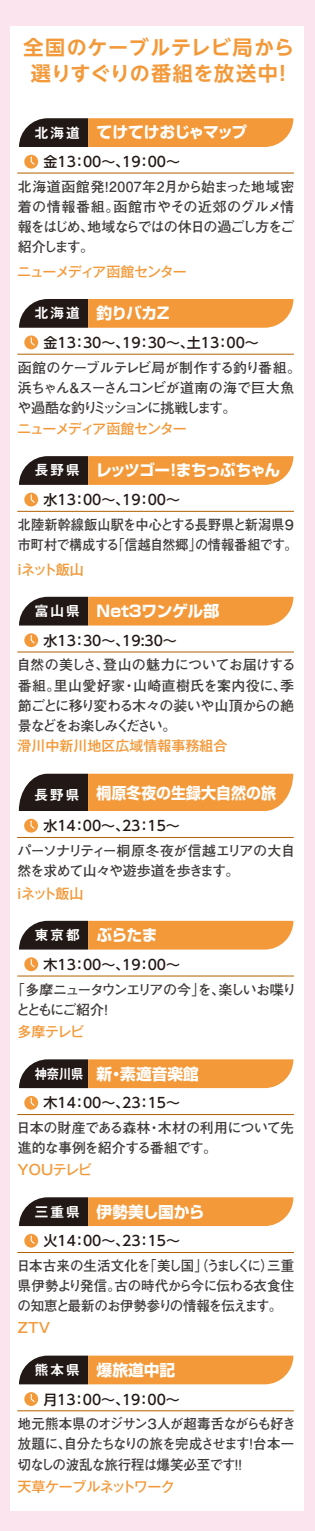
<style>
.page{position:relative;width:315px;height:1531px;background:#fbe4ee}
.page>*{position:absolute;margin:0;border:0;box-sizing:border-box;transform-origin:0 0}
.t1{font:700 20.12px/26.2px "UD Shin Go NT Pro De";letter-spacing:.03em;color:#f39939;text-align:center}
.t2{font:700 15.75px "Shin Go Pro";color:#fff}
.t3{font:700 15.75px "Shin Go Pro";letter-spacing:-.075em;color:#fff}
.t4{font:700 15.75px "Shin Go Pro";color:#fff;scale:.95 1}
.t5{font:700 15.75px "Shin Go Pro";letter-spacing:-.055em;color:#fff}
.t6{font:700 14px/20.1px "Futo Go B101 Pro";letter-spacing:-.05em;color:#3e3a39}
.t7{font:500 14px "UD Shin Go NT Pro";color:#221815}
.t8{font:700 14px/20.1px "Futo Go B101 Pro";letter-spacing:-.05em;color:#3e3a39;text-align:justify;scale:.96 1}
.t9{font:700 14px/20.1px "Futo Go B101 Pro";color:#3e3a39;scale:.94 1}
.t10{font:500 14px "Gothic MB101 Pro";letter-spacing:-.04em;color:#f39939}
.t11{font:700 14px/20.1px "Futo Go B101 Pro";letter-spacing:-.12em;color:#3e3a39}
.t12{font:500 14px "Gothic MB101 Pro";letter-spacing:-.08em;color:#f39939}
.t13{font:500 14px "Gothic MB101 Pro";color:#f39939}
.s1{font-family:"Gothic MB101 Pro De";font-size:13.47px}
</style>
<div class="page">
<div style="left:10px;top:26px;width:294px;height:1485px;background:#fff"></div>
<svg style="left:19px;top:118px;width:274px;height:29px;background:#c4813b"></svg>
<svg style="left:24px;top:155px;width:14px;height:14px"></svg>
<svg style="left:31px;top:157px;width:4px;height:8px"></svg>
<hr style="left:17px;top:173px;width:277px;height:1px;background:#b26100">
<svg style="left:19px;top:299px;width:274px;height:29px;background:#c4813b"></svg>
<svg style="left:24px;top:335px;width:14px;height:14px"></svg>
<svg style="left:31px;top:337px;width:4px;height:9px"></svg>
<hr style="left:17px;top:354px;width:277px;height:1px;background:#b26100">
<svg style="left:19px;top:597px;width:274px;height:28px;background:#c37f39"></svg>
<div style="left:24px;top:633px;width:14px;height:14px;background:#f39939;border-radius:50%"></div>
<svg style="left:31px;top:635px;width:4px;height:8px"></svg>
<hr style="left:17px;top:652px;width:277px;height:1px;background:#b26100">
<svg style="left:19px;top:921px;width:274px;height:28px;background:#c37f39"></svg>
<div style="left:24px;top:957px;width:14px;height:14px;background:#f39939;border-radius:50%"></div>
<svg style="left:31px;top:959px;width:4px;height:8px"></svg>
<hr style="left:17px;top:976px;width:277px;height:1px;background:#b26100">
<svg style="left:19px;top:1059px;width:274px;height:29px;background:#c4813b"></svg>
<div style="left:24px;top:1096px;width:14px;height:14px;background:#f39939;border-radius:50%"></div>
<svg style="left:31px;top:1098px;width:4px;height:8px"></svg>
<hr style="left:17px;top:1114px;width:277px;height:1px;background:#b26100">
<svg style="left:19px;top:774px;width:274px;height:37px;background:#c27f39"></svg>
<div style="left:24px;top:819px;width:14px;height:14px;background:#f39939;border-radius:50%"></div>
<svg style="left:31px;top:821px;width:4px;height:8px"></svg>
<hr style="left:17px;top:837px;width:277px;height:1px;background:#b26100">
<svg style="left:19px;top:456px;width:274px;height:29px;background:#c4813b"></svg>
<div style="left:24px;top:493px;width:14px;height:13px;background:#f39939;border-radius:50%"></div>
<svg style="left:31px;top:494px;width:4px;height:9px"></svg>
<hr style="left:17px;top:511px;width:277px;height:1px;background:#b26100">
<svg style="left:19px;top:1197px;width:274px;height:29px;background:#c4813b"></svg>
<div style="left:24px;top:1234px;width:14px;height:14px;background:#f39939;border-radius:50%"></div>
<svg style="left:31px;top:1236px;width:4px;height:8px"></svg>
<hr style="left:17px;top:1252px;width:277px;height:1px;background:#b26100">
<svg style="left:19px;top:1355px;width:274px;height:29px;background:#c4823d"></svg>
<div style="left:24px;top:1392px;width:14px;height:14px;background:#f39939;border-radius:50%"></div>
<svg style="left:31px;top:1394px;width:4px;height:8px"></svg>
<hr style="left:17px;top:1410px;width:277px;height:1px;background:#b26100">
<h1 class="t1" style="left:23px;top:34px;width:273px">全国のケーブルテレビ局から選りすぐりの番組を放送中！</h1>
<p class="t5" style="left:35px;top:120px;width:214px"><span class="s1">北海道</span> てけてけおじゃマップ</p>
<p class="t7" style="left:44px;top:150px;width:138px">金13：00～、19：00～</p>
<p class="t6" style="left:18px;top:175px;width:278px;text-align:justify">北海道函館発！2007年2月から始まった地域密着の情報番組。函館市やその近郊のグルメ情報をはじめ、地域ならではの休日の過ごし方をご紹介します。</p>
<p class="t12" style="left:17px;top:260px;width:171px">ニューメディア函館センター</p>
<p class="t2" style="left:35px;top:301px;width:136px"><span class="s1">北海道</span> 釣りバカZ</p>
<p class="t7" style="left:44px;top:331px;width:217px">金13：30～、19：30～、土13：00～</p>
<p class="t6" style="left:17px;top:355px;width:285px">函館のケーブルテレビ局が制作する釣り番組。浜ちゃん＆スーさんコンビが道南の海で巨大魚や過酷な釣りミッションに挑戦します。</p>
<p class="t12" style="left:17px;top:417px;width:171px">ニューメディア函館センター</p>
<p class="t3" style="left:35px;top:458px;width:247px"><span class="s1">長野県</span> レッツゴー！まちっぷちゃん</p>
<p class="t7" style="left:44px;top:488px;width:138px">水13：00～、19：00～</p>
<p class="t9" style="left:18px;top:513px;width:299px">北陸新幹線飯山駅を中心とする長野県と新潟県９市町村で構成する「信越自然郷」の情報番組です。</p>
<p class="t10" style="left:17px;top:558px;width:68px">iネット飯山</p>
<p class="t2" style="left:35px;top:598px;width:186px"><span class="s1">富山県</span> Net3ワンゲル部</p>
<p class="t7" style="left:44px;top:629px;width:135px">水13：30～、19:30～</p>
<p class="t6" style="left:17px;top:653px;width:280px;text-align:justify">自然の美しさ、登山の魅力についてお届けする番組。里山愛好家・山崎直樹氏を案内役に、季節ごとに移り変わる木々の装いや山頂からの絶景などをお楽しみください。</p>
<p class="t13" style="left:17px;top:734px;width:212px">滑川中新川地区広域情報事務組合</p>
<p class="t4" style="left:35px;top:781px;width:256px"><span class="s1">長野県</span> 桐原冬夜の生録大自然の旅</p>
<p class="t7" style="left:43px;top:814px;width:138px">水14：00～、23：15～</p>
<p class="t6" style="left:17px;top:839px;width:279px">パーソナリティー桐原冬夜が信越エリアの大自然を求めて山々や遊歩道を歩きます。</p>
<p class="t10" style="left:17px;top:882px;width:68px">iネット飯山</p>
<p class="t2" style="left:35px;top:922px;width:124px"><span class="s1">東京都</span> ぶらたま</p>
<p class="t7" style="left:44px;top:953px;width:138px">木13：00～、19：00～</p>
<p class="t11" style="left:16px;top:977px;width:282px;text-indent:-5px">「多摩ニュータウンエリアの今」を、楽しいお喋りとともにご紹介！</p>
<p class="t10" style="left:17px;top:1020px;width:68px">多摩テレビ</p>
<p class="t2" style="left:35px;top:1061px;width:166px"><span class="s1">神奈川県</span> 新・素適音楽館</p>
<p class="t7" style="left:44px;top:1091px;width:138px">木14：00～、23：15～</p>
<p class="t6" style="left:17px;top:1116px;width:279px">日本の財産である森林・木材の利用について先進的な事例を紹介する番組です。</p>
<p class="t10" style="left:17px;top:1158px;width:76px">YOUテレビ</p>
<p class="t2" style="left:35px;top:1199px;width:171px"><span class="s1">三重県</span> 伊勢美し国から</p>
<p class="t7" style="left:44px;top:1229px;width:138px">火14：00～、23：15～</p>
<p class="t8" style="left:17px;top:1254px;width:291px">日本古来の生活文化を「美し国」（うましくに）三重県伊勢より発信。古の時代から今に伝わる衣食住の知恵と最新のお伊勢参りの情報を伝えます。</p>
<p class="t10" style="left:17px;top:1316px;width:34px">ZTV</p>
<p class="t2" style="left:35px;top:1357px;width:142px"><span class="s1">熊本県</span> 爆旅道中記</p>
<p class="t7" style="left:44px;top:1388px;width:138px">月13：00～、19：00～</p>
<p class="t8" style="left:18px;top:1412px;width:291px">地元熊本県のオジサン３人が超毒舌ながらも好き放題に、自分たちなりの旅を完成させます！台本一切なしの波乱な旅行程は爆笑必至です!!</p>
<p class="t10" style="left:17px;top:1475px;width:159px">天草ケーブルネットワーク</p>
</div>
